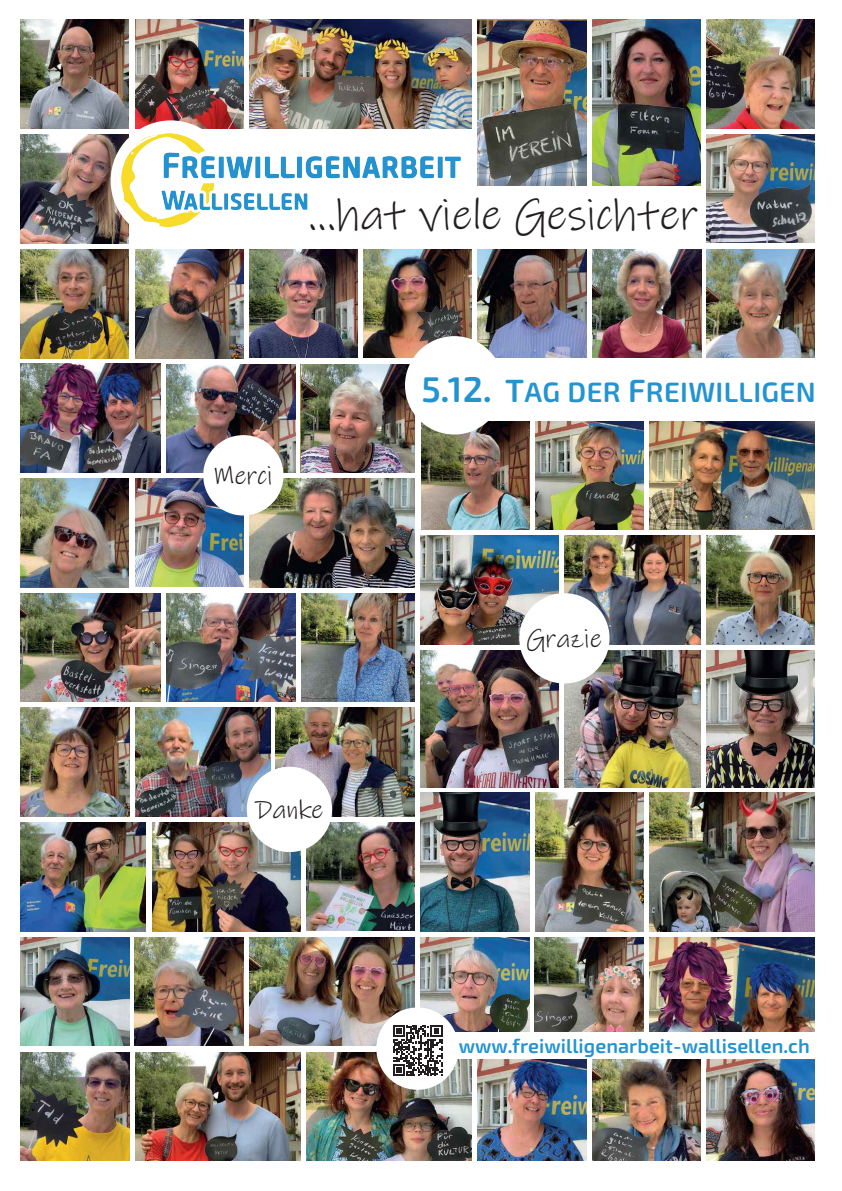
<style>
.page{position:relative;width:842px;height:1191px;background:#fff}
.page>*{position:absolute;margin:0;border:0;box-sizing:border-box;transform-origin:0 0}
.t1{font:44.3px "Ink Free";color:#231f20}
.t2{font:600 28px "Exo Soft";letter-spacing:.01em;color:#2393d1}
.t3{font:26.3px "Ink Free";color:#231f20}
.t4{font:600 20px "Exo Soft";color:#2393d1}
.s1{font-size:35.7px}
.s2{font-size:32.2px}
</style>
<div class="page">
<img style="left:300px;top:364px;width:115px;height:109px">
<img style="left:706px;top:650px;width:109px;height:138px">
<img style="left:21px;top:708px;width:108px;height:108px">
<img style="left:592px;top:1059px;width:108px;height:101px">
<img style="left:135px;top:937px;width:108px;height:108px">
<img style="left:135px;top:1052px;width:165px;height:108px">
<img style="left:306px;top:1052px;width:166px;height:108px">
<img style="left:535px;top:937px;width:108px;height:95px">
<img style="left:535px;top:421px;width:109px;height:108px">
<img style="left:306px;top:822px;width:109px;height:109px">
<img style="left:421px;top:937px;width:108px;height:95px">
<img style="left:421px;top:421px;width:108px;height:108px">
<img style="left:302px;top:593px;width:113px;height:109px">
<img style="left:706px;top:536px;width:109px;height:108px">
<img style="left:135px;top:478px;width:108px;height:109px">
<img style="left:706px;top:135px;width:109px;height:108px">
<img style="left:706px;top:249px;width:109px;height:108px">
<img style="left:249px;top:478px;width:166px;height:109px">
<img style="left:649px;top:792px;width:166px;height:139px">
<img style="left:166px;top:364px;width:129px;height:109px">
<img style="left:564px;top:650px;width:136px;height:138px">
<img style="left:592px;top:249px;width:109px;height:109px">
<img style="left:135px;top:708px;width:136px;height:108px">
<img style="left:649px;top:937px;width:166px;height:95px">
<img style="left:649px;top:421px;width:166px;height:108px">
<img style="left:249px;top:937px;width:166px;height:108px">
<img style="left:167px;top:593px;width:129px;height:109px">
<img style="left:564px;top:536px;width:137px;height:108px">
<img style="left:478px;top:20px;width:108px;height:166px">
<img style="left:592px;top:20px;width:108px;height:166px">
<img style="left:363px;top:249px;width:108px;height:108px">
<img style="left:21px;top:364px;width:140px;height:108px">
<img style="left:421px;top:650px;width:138px;height:138px">
<img style="left:478px;top:249px;width:108px;height:109px">
<img style="left:276px;top:708px;width:139px;height:108px">
<img style="left:21px;top:593px;width:140px;height:109px">
<img style="left:420px;top:536px;width:138px;height:108px">
<img style="left:21px;top:478px;width:108px;height:109px">
<img style="left:421px;top:792px;width:108px;height:139px">
<img style="left:535px;top:792px;width:109px;height:139px">
<img style="left:152px;top:822px;width:149px;height:109px">
<img style="left:21px;top:822px;width:125px;height:109px">
<img style="left:21px;top:1052px;width:108px;height:108px">
<img style="left:21px;top:249px;width:108px;height:109px">
<img style="left:706px;top:20px;width:108px;height:109px">
<img style="left:21px;top:135px;width:108px;height:108px">
<img style="left:21px;top:20px;width:108px;height:109px">
<img style="left:478px;top:1059px;width:108px;height:101px">
<img style="left:135px;top:249px;width:108px;height:109px">
<img style="left:135px;top:20px;width:108px;height:103px">
<img style="left:21px;top:937px;width:108px;height:108px">
<img style="left:249px;top:249px;width:109px;height:109px">
<img style="left:249px;top:20px;width:223px;height:109px">
<img style="left:706px;top:1059px;width:109px;height:101px">
<div style="left:405px;top:336px;width:98px;height:98px;background:#fff;border-radius:50%"></div>
<div style="left:376px;top:1007px;width:83px;height:82px;background:#fff;border-radius:50%"></div>
<div style="left:455px;top:1032px;width:379px;height:27px;background:#fff"></div>
<div style="left:247px;top:766px;width:85px;height:86px;background:#fff;border-radius:50%"></div>
<div style="left:203px;top:435px;width:81px;height:80px;background:#fff;border-radius:50%"></div>
<div style="left:519px;top:593px;width:90px;height:90px;background:#fff;border-radius:50%"></div>
<svg style="left:393px;top:1025px;width:50px;height:51px"></svg>
<div style="left:111px;top:120px;width:120px;height:121px;background:#fff;border-radius:50%"></div>
<img style="left:116px;top:123px;width:354px;height:113px">
<h1 class="t1" style="left:308px;top:186px;width:392px">...hat viele Gesichter</h1>
<h3 class="t3" style="left:213px;top:458px;width:61px">Merci</h3>
<h3 class="t3" style="left:255px;top:792px;width:70px">Danke</h3>
<h2 class="t2" style="left:421px;top:376px;width:396px"><span class="s1">5.12.</span> <span class="s2">T</span>AG DER <span class="s2">F</span>REIWILLIGEN</h2>
<h3 class="t3" style="left:526px;top:621px;width:77px">Grazie</h3>
<p class="t4" style="left:459px;top:1034px;width:353px">www.freiwilligenarbeit-wallisellen.ch</p>
</div>
